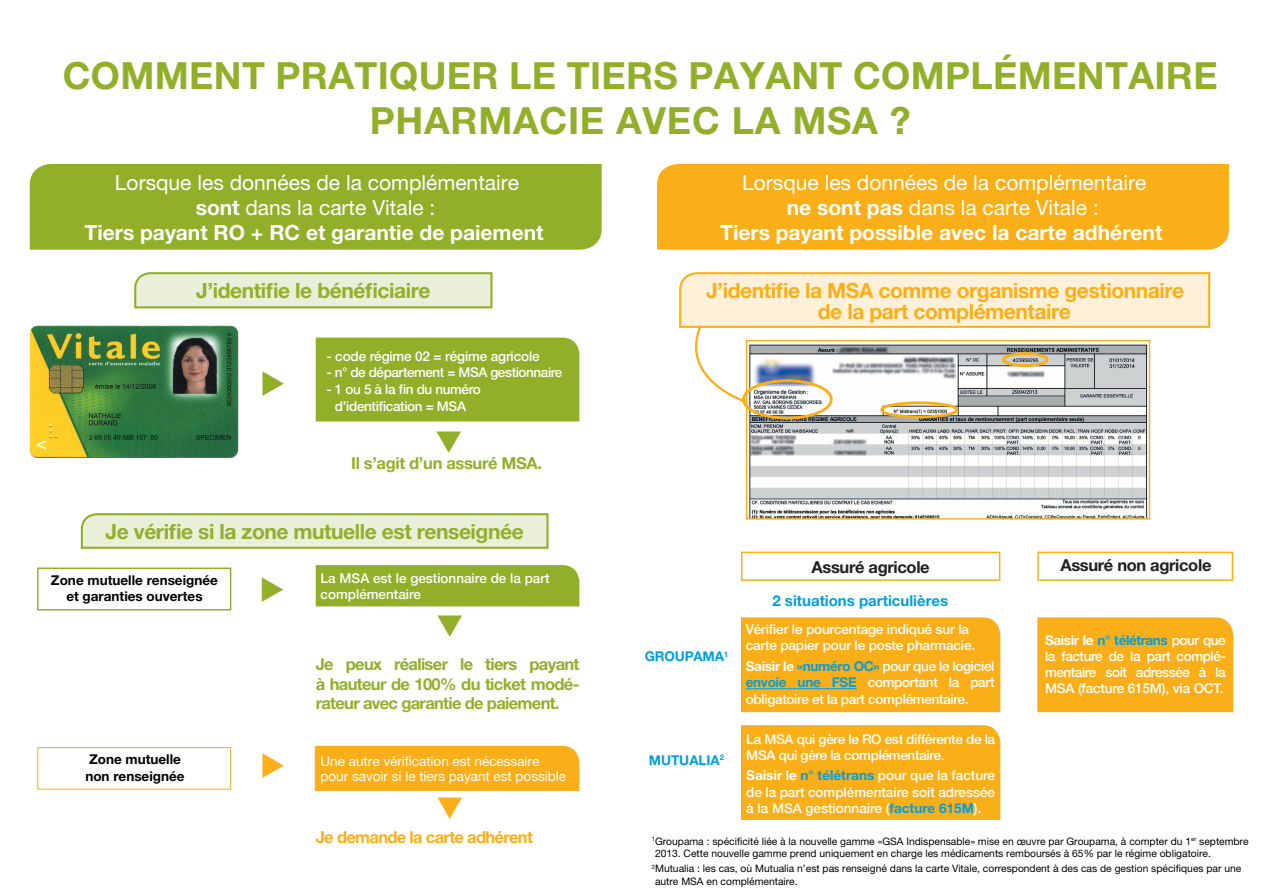
<style>
.page{position:relative;width:1263px;height:893px;background:#fff}
.page>*{position:absolute;margin:0;border:0;box-sizing:border-box;transform-origin:0 0}
.t1{font:700 37.5px/45px "Helvetica Neue";letter-spacing:.01em;color:#92af2a;text-align:center}
.t2{font:21px/25.2px "Helvetica Neue";color:#fff;text-align:center}
.t3{font:700 21px/20.7px "Helvetica Neue";letter-spacing:-.02em;color:#faaf18;text-align:center}
.t4{font:700 21px "Helvetica Neue";letter-spacing:-.02em;color:#92af2a}
.t5{font:700 16.5px/19.8px "Helvetica Neue";letter-spacing:-.04em;color:#92af2a;text-align:justify}
.t6{font:700 16.5px "Helvetica Neue";letter-spacing:-.02em;color:#231f20}
.t7{font:700 16.5px "Helvetica Neue";letter-spacing:-.04em;color:#faaf18}
.t8{font:700 16.5px "Helvetica Neue";letter-spacing:-.02em;color:#92af2a}
.t9{font:700 15px "Helvetica Neue";color:#009fdf}
.t10{font:500 13.5px/16.2px "Helvetica Neue";letter-spacing:-.02em;color:#fff;text-align:justify}
.t11{font:13.5px/15px "Helvetica Neue";color:#fff}
.t12{font:700 13.5px/16.2px "Helvetica Neue";color:#000;text-align:center}
.t13{font:500 13.5px/16.5px "Helvetica Neue";color:#fff}
.t14{font:700 13.5px "Helvetica Neue";letter-spacing:-.005em;color:#009fdf}
.t15{font:10.35px/12.3px "Helvetica Neue";color:#000}
.s1{font-weight:700}
.s2{font-weight:700;color:#009fdf}
.s3{font-weight:400}
</style>
<div class="page">
<div style="left:30px;top:164px;width:572px;height:86px;background:#92af2a"></div>
<div style="left:657px;top:164px;width:572px;height:86px;background:#faaf18"></div>
<img style="left:29px;top:325px;width:210px;height:133px">
<div style="left:316px;top:338px;width:263px;height:83px;background:#92af2a"></div>
<div style="left:316px;top:565px;width:263px;height:41px;background:#92af2a"></div>
<svg style="left:134px;top:272px;width:359px;height:37px;background:#dee7c3"></svg>
<svg style="left:80px;top:513px;width:469px;height:36px;background:#dee7c3"></svg>
<div style="left:741px;top:617px;width:259px;height:95px;background:#faaf18"></div>
<hr style="left:746px;top:688px;width:110px;height:1px;background:#009fdf">
<div style="left:1037px;top:617px;width:196px;height:95px;background:#faaf18"></div>
<div style="left:741px;top:725px;width:259px;height:95px;background:#faaf18"></div>
<div style="left:1037px;top:552px;width:196px;height:29px;border:2px solid #faaf18"></div>
<div style="left:741px;top:552px;width:259px;height:29px;border:2px solid #faaf18"></div>
<div style="left:37px;top:567px;width:194px;height:43px;border:2px solid #92af2a"></div>
<div style="left:315px;top:746px;width:264px;height:45px;background:#faaf18"></div>
<div style="left:37px;top:747px;width:194px;height:43px;border:1px solid #faaf18"></div>
<img style="left:748px;top:404px;width:400px;height:114px">
<div style="left:742px;top:379px;width:91px;height:40px;border:3px solid #faaf18;border-radius:50%"></div>
<div style="left:880px;top:401px;width:78px;height:17px;border:3px solid #faaf18;border-radius:50%"></div>
<svg style="left:679px;top:272px;width:532px;height:132px"></svg>
<p class="t1" style="left:63px;top:53px;width:1156px">COMMENT PRATIQUER LE TIERS PAYANT COMPLÉMENTAIRE<br>PHARMACIE AVEC LA MSA ?</p>
<p class="t2" style="left:85px;top:169px;width:460px">Lorsque les données de la complémentaire<br><span class="s1">sont</span> dans la carte Vitale :<br><span class="s1">Tiers payant RO + RC et garantie de paiement</span></p>
<p class="t2" style="left:720px;top:169px;width:444px">Lorsque les données de la complémentaire<br><span class="s1">ne sont pas</span> dans la carte Vitale :<br><span class="s1">Tiers payant possible avec la carte adhérent</span></p>
<p class="t4" style="left:196px;top:278px;width:236px">J’identifie le bénéficiaire</p>
<p class="t3" style="left:706px;top:280px;width:480px">J’identifie la MSA comme organisme gestionnaire de la part complémentaire</p>
<p class="t10" style="left:327px;top:348px;width:215px">- code régime 02 = régime agricole</p>
<p class="t10" style="left:327px;top:364px;width:237px">- n° de département = MSA gestionnaire</p>
<p class="t10" style="left:327px;top:381px;width:156px;line-height:16.6px;text-align:center">- 1 ou 5 à la fin du numéro d’identification = MSA</p>
<p class="t8" style="left:351px;top:453px;width:192px">Il s’agit d’un assuré MSA.</p>
<p class="t4" style="left:106px;top:519px;width:420px">Je vérifie si la zone mutuelle est renseignée</p>
<p class="t12" style="left:51px;top:572px;width:168px">Zone mutuelle renseignée et garanties ouvertes</p>
<p class="t12" style="left:89px;top:751px;width:93px">Zone mutuelle</p>
<p class="t12" style="left:85px;top:767px;width:101px">non renseignée</p>
<p class="t13" style="left:321px;top:569px;width:231px">La MSA est le gestionnaire de la part complémentaire</p>
<p class="t5" style="left:316px;top:654px;width:265px">Je peux réaliser le tiers payant à hauteur de 100% du ticket modé&shy;rateur avec garantie de paiement.</p>
<p class="t11" style="left:321px;top:754px;width:247px">Une autre vérification est nécessaire pour savoir si le tiers payant est possible</p>
<p class="t7" style="left:316px;top:827px;width:219px">Je demande la carte adhérent</p>
<p class="t6" style="left:812px;top:557px;width:120px">Assuré agricole</p>
<p class="t6" style="left:1060px;top:555px;width:153px">Assuré non agricole</p>
<p class="t14" style="left:645px;top:648px;width:85px">GROUPAMA<sup>1</sup></p>
<p class="t14" style="left:649px;top:751px;width:77px">MUTUALIA<sup>2</sup></p>
<p class="t9" style="left:772px;top:591px;width:177px">2 situations particulières</p>
<p class="t10" style="left:746px;top:621px;width:231px">Vérifier le pourcentage indiqué sur la carte papier pour le poste pharmacie.</p>
<p class="t10" style="left:746px;top:658px;width:250px"><span class="s1">Saisir le</span> <span class="s2">«numéro OC»</span> pour que le logiciel <span class="s2">envoie une FSE</span> comportant la part obligatoire et la part complémentaire.</p>
<p class="t10" style="left:746px;top:730px;width:250px">La MSA qui gère le RO est différente de la<br>MSA qui gère la complémentaire<span class="s3">.</span></p>
<p class="t10" style="left:746px;top:767px;width:250px"><span class="s1">Saisir le</span> <span class="s2">n° télétrans</span> pour que la facture de la part complémentaire soit adressée à la MSA gestionnaire (<span class="s2">facture 615M</span>).</p>
<p class="t10" style="left:1045px;top:632px;width:182px"><span class="s1">Saisir le</span> <span class="s2">n° télétrans</span> pour que la facture de la part complé&shy;mentaire soit adressée à la MSA (facture 615M), via OCT.</p>
<p class="t15" style="left:655px;top:835px;width:595px;text-indent:-3px"><sup>1</sup>Groupama : spécificité liée à la nouvelle gamme «GSA Indispensable» mise en œuvre par Groupama, à compter du 1<sup>er</sup> septembre<br>2013. Cette nouvelle gamme prend uniquement en charge les médicaments remboursés à 65% par le régime obligatoire.</p>
<p class="t15" style="left:655px;top:862px;width:588px;text-indent:-3px"><sup>2</sup>Mutualia : les cas, où Mutualia n’est pas renseigné dans la carte Vitale, correspondent à des cas de gestion spécifiques par une autre MSA en complémentaire.</p>
</div>
